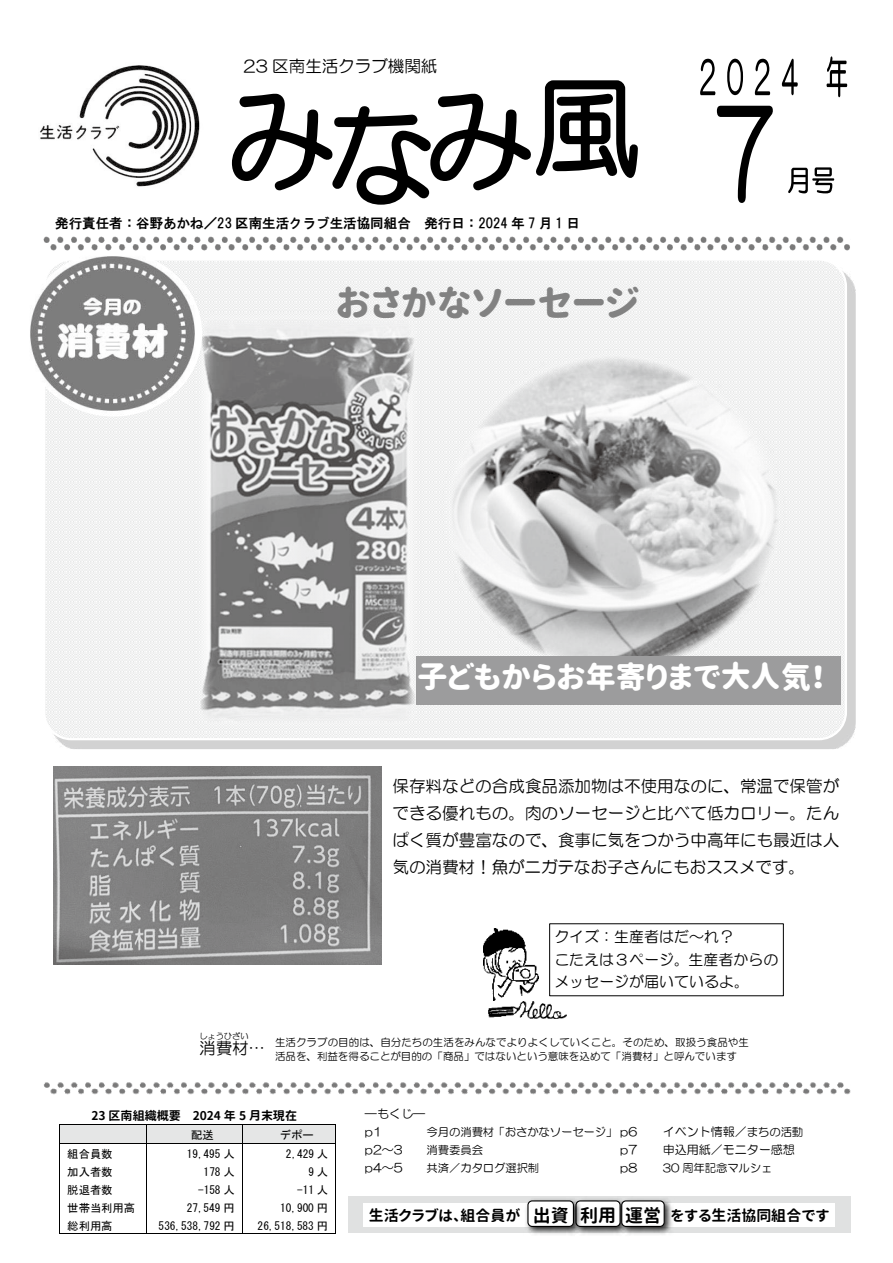
<style>
.page{position:relative;width:893px;height:1263px;background:#fff}
.page>*{position:absolute;margin:0;border:0;box-sizing:border-box;transform-origin:0 0}
.t1{font:108px "HG Maru Gothic MPRO";color:#000}
.t2{font:36px "Gen Jyuu Gothic X P Heavy";color:#828282}
.t3{font:30px "Gen Jyuu Gothic X P Heavy";color:#fff}
.t4{font:16.5px/27px "HG Maru Gothic MPRO";color:#000;text-align:justify}
.t5{font:15px/22.5px "HG Maru Gothic MPRO";color:#000}
.t6{font:15px "Gen Jyuu Gothic X P Bold";color:#000}
.t7{font:13.5px "HGS Gothic E";color:#000}
.t8{font:12px/18px "HG Maru Gothic MPRO";color:#000}
.t9{font:12px "Gen Jyuu Gothic X P Bold";letter-spacing:-.005em;color:#000}
.t10{font:11.4px "MS Gothic";letter-spacing:-.005em;color:#000}
.t11{font:11.4px "HG Maru Gothic MPRO";color:#000}
.t12{font:10.5px/13.5px "HG Maru Gothic MPRO";color:#000}
.t13{font:8.25px "HG Maru Gothic MPRO";color:#000}
.s1{font-size:12px}
.s2{font-size:11.4px}
.s3{font-size:18px}
</style>
<div class="page">
<img style="left:40px;top:65px;width:160px;height:122px">
<img style="left:43px;top:1082px;width:807px;height:13px">
<div style="left:60px;top:1125px;width:87px;height:18px;background:#e5e6e6"></div>
<div style="left:147px;top:1125px;width:95px;height:18px;background:#e5e6e6"></div>
<div style="left:242px;top:1125px;width:93px;height:18px;background:#e5e6e6"></div>
<hr style="left:60px;top:1124px;width:87px;height:1px;background:#000">
<hr style="left:147px;top:1124px;width:95px;height:1px;background:#000">
<hr style="left:242px;top:1124px;width:93px;height:1px;background:#000">
<hr style="left:60px;top:1143px;width:87px;height:1px;background:#000">
<hr style="left:147px;top:1143px;width:95px;height:1px;background:#000">
<hr style="left:242px;top:1143px;width:93px;height:1px;background:#000">
<svg style="left:59px;top:1124px;width:1px;height:110px"></svg>
<hr style="left:60px;top:1233px;width:87px;height:1px;background:#000">
<hr style="left:147px;top:1233px;width:95px;height:1px;background:#000">
<svg style="left:242px;top:1125px;width:1px;height:108px"></svg>
<hr style="left:242px;top:1233px;width:93px;height:1px;background:#000">
<svg style="left:335px;top:1124px;width:1px;height:110px"></svg>
<div style="left:348px;top:1196px;width:502px;height:37px;background:#e0e1e1"></div>
<div style="left:364px;top:1203px;width:471px;height:23px;background:#fff"></div>
<img style="left:584px;top:1199px;width:32px;height:35px">
<div style="left:575px;top:1200px;width:46px;height:27px;background:#fff;border:1px solid #000;border-radius:4px"></div>
<img style="left:616px;top:1199px;width:59px;height:35px">
<img style="left:619px;top:1199px;width:54px;height:36px">
<div style="left:621px;top:1200px;width:44px;height:27px;background:#fff;border:1px solid #000;border-radius:4px"></div>
<img style="left:523px;top:1199px;width:61px;height:35px">
<img style="left:525px;top:1199px;width:57px;height:36px">
<div style="left:527px;top:1200px;width:47px;height:27px;background:#fff;border:1px solid #000;border-radius:4px"></div>
<img style="left:54px;top:271px;width:802px;height:478px">
<div style="left:43px;top:258px;width:804px;height:482px;background:linear-gradient(to bottom,#f2f2f2,#f1f1f1);border:2px solid #fff;border-radius:27px"></div>
<img style="left:441px;top:349px;width:344px;height:307px">
<img style="left:194px;top:310px;width:228px;height:422px">
<img style="left:43px;top:236px;width:807px;height:15px">
<svg style="left:788px;top:167px;width:46px;height:26px"></svg>
<img style="left:626px;top:110px;width:157px;height:129px">
<svg style="left:717px;top:107px;width:56px;height:96px"></svg>
<img style="left:701px;top:58px;width:147px;height:49px">
<svg style="left:700px;top:59px;width:70px;height:36px"></svg>
<svg style="left:782px;top:59px;width:16px;height:36px"></svg>
<svg style="left:827px;top:56px;width:20px;height:41px"></svg>
<div style="left:417px;top:656px;width:424px;height:48px;background:#9c9c9d"></div>
<img style="left:488px;top:1001px;width:78px;height:18px">
<img style="left:484px;top:929px;width:54px;height:71px">
<img style="left:30px;top:256px;width:172px;height:161px">
<img style="left:54px;top:766px;width:327px;height:198px">
<p class="t4" style="left:244px;top:52px;width:195px">23 区南生活クラブ機関紙</p>
<h1 class="t1" style="left:426px;top:86px;width:109px">み</h1>
<h1 class="t1" style="left:532px;top:73px;width:109px">風</h1>
<h1 class="t1" style="left:228px;top:86px;width:109px">み</h1>
<h1 class="t1" style="left:327px;top:101px;width:110px">な</h1>
<p class="t7" style="left:55px;top:216px;width:526px">発行責任者：谷野あかね／23 区南生活クラブ生活協同組合 発行日：2024 年 7 月 1 日</p>
<h2 class="t2" style="left:336px;top:275px;width:305px">おさかなソーセージ</h2>
<h3 class="t3" style="left:417px;top:654px;width:410px">子どもからお年寄りまで大人気！</h3>
<p class="t4" style="left:392px;top:772px;width:448px">保存料などの合成食品添加物は不使用なのに、常温で保管ができる優れもの。肉のソーセージと比べて低カロリー。たんぱく質が豊富なので、食事に気をつかう中高年にも最近は人気の消費材！魚がニガテなお子さんにもおススメです。</p>
<p class="t5" style="left:554px;top:925px;width:226px">クイズ：生産者はだ～れ？<br>こたえは３ページ。生産者からのメッセージが届いているよ。</p>
<p class="t13" style="left:199px;top:1032px;width:51px">しょうひざい</p>
<p class="t4" style="left:199px;top:1034px;width:68px">消費材…</p>
<p class="t12" style="left:275px;top:1036px;width:475px">生活クラブの目的は、自分たちの生活をみんなでよりよくしていくこと。そのため、取扱う食品や生活品を、利益を得ることが目的の「商品」ではないという意味を込めて「消費材」と呼んでいます</p>
<p class="t9" style="left:91px;top:1107px;width:207px">23 区南組織概要 2024 年 5 月末現在</p>
<p class="t10" style="left:191px;top:1129px;width:24px">配送</p>
<p class="t10" style="left:280px;top:1129px;width:36px">デポー</p>
<p class="t10" style="left:67px;top:1148px;width:47px">組合員数</p>
<p class="t10" style="left:187px;top:1148px;width:50px">19,495 人</p>
<p class="t10" style="left:286px;top:1148px;width:44px">2,429 人</p>
<p class="t10" style="left:67px;top:1166px;width:47px">加入者数</p>
<p class="t10" style="left:204px;top:1166px;width:33px">178 人</p>
<p class="t10" style="left:308px;top:1166px;width:21px">9人</p>
<p class="t10" style="left:67px;top:1184px;width:47px">脱退者数</p>
<p class="t10" style="left:198px;top:1184px;width:38px">-158 人</p>
<p class="t10" style="left:297px;top:1184px;width:33px">-11 人</p>
<p class="t10" style="left:67px;top:1202px;width:69px">世帯当利用高</p>
<p class="t10" style="left:187px;top:1202px;width:50px">27,549 円</p>
<p class="t10" style="left:280px;top:1202px;width:50px">10,900 円</p>
<p class="t10" style="left:67px;top:1220px;width:47px">総利用高</p>
<p class="t10" style="left:159px;top:1220px;width:78px">536,538,792 円</p>
<p class="t10" style="left:258px;top:1220px;width:72px">26,518,583 円</p>
<p class="t8" style="left:365px;top:1105px;width:62px">―もくじ― p1</p>
<p class="t11" style="left:427px;top:1126px;width:212px">今月の消費材「おさかなソーセージ」 <span class="s1">p6</span></p>
<p class="t8" style="left:663px;top:1123px;width:142px">イベント情報／<span class="s2">まちの活動</span></p>
<p class="t8" style="left:365px;top:1141px;width:39px">p2～3</p>
<p class="t11" style="left:426px;top:1144px;width:58px">消費委員会</p>
<p class="t8" style="left:620px;top:1141px;width:19px">p7</p>
<p class="t8" style="left:663px;top:1141px;width:134px">申込用紙／モニター感想</p>
<p class="t8" style="left:365px;top:1159px;width:39px">p4～5</p>
<p class="t11" style="left:426px;top:1162px;width:114px">共済／カタログ選択制</p>
<p class="t8" style="left:620px;top:1159px;width:19px">p8</p>
<p class="t11" style="left:663px;top:1162px;width:111px">30 周年記念マルシェ</p>
<p class="t6" style="left:369px;top:1205px;width:249px">生活クラブは、組合員が <span class="s3">出資 利用</span></p>
<p class="t6" style="left:625px;top:1205px;width:206px"><span class="s3">運営</span> をする生活協同組合です</p>
</div>
